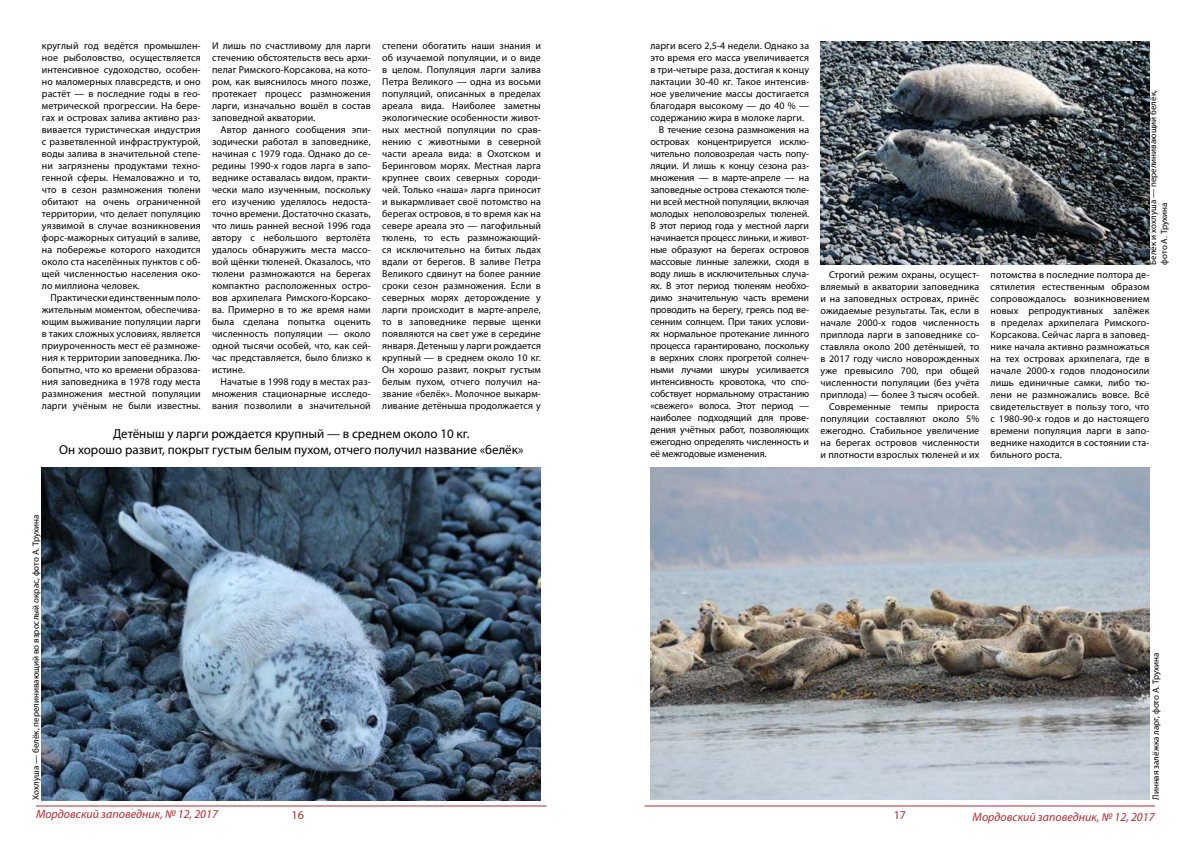
<style>
.page{position:relative;width:1191px;height:842px;background:#fff}
.page>*{position:absolute;margin:0;border:0;box-sizing:border-box;transform-origin:0 0}
.t1{font:13px/15.6px "Myriad Pro";color:#000;text-align:center}
.t2{font:italic 12px "Myriad Pro";color:#b6292f}
.t3{font:12px "Myriad Pro";color:#b6292f}
.t4{font:10px/12px "Myriad Pro";letter-spacing:.005em;color:#000;text-align:justify}
.t5{font:9px/10.8px "Myriad Pro";color:#000}
</style>
<div class="page">
<hr style="left:36px;top:805px;width:510px;height:1px;background:#b6292f">
<hr style="left:644px;top:805px;width:511px;height:1px;background:#b6292f">
<img style="left:650px;top:468px;width:499px;height:332px">
<img style="left:820px;top:42px;width:329px;height:223px">
<img style="left:42px;top:468px;width:499px;height:332px">
<p class="t4" style="left:42px;top:40px;width:160px">круглый год ведётся промышлен&shy;ное рыболовство, осуществляется интенсивное судоходство, особен&shy;но маломерных плавсредств, и оно растёт — в последние годы в гео&shy;метрической прогрессии. На бере&shy;гах и островах залива активно раз&shy;вивается туристическая индустрия с разветвленной инфраструктурой, воды залива в значительной степе&shy;ни загрязнены продуктами техно&shy;генной сферы. Немаловажно и то, что в сезон размножения тюлени обитают на очень ограниченной территории, что делает популяцию уязвимой в случае возникновения форс-мажорных ситуаций в заливе, на побережье которого находится около ста населённых пунктов с об&shy;щей численностью населения око&shy;ло миллиона человек.</p>
<p class="t4" style="left:42px;top:292px;width:160px;text-indent:8px">Практически единственным поло&shy;жительным моментом, обеспечива&shy;ющим выживание популяции ларги в таких сложных условиях, является приуроченность мест её размноже&shy;ния к территории заповедника. Лю&shy;бопытно, что ко времени образова&shy;ния заповедника в 1978 году места размножения местной популяции ларги учёным не были известны.</p>
<p class="t4" style="left:212px;top:40px;width:160px">И лишь по счастливому для ларги стечению обстоятельств весь архи&shy;пелаг Римского-Корсакова, на кото&shy;ром, как выяснилось много позже, протекает процесс размножения ларги, изначально вошёл в состав заповедной акватории.</p>
<p class="t4" style="left:212px;top:124px;width:160px;text-indent:9px">Автор данного сообщения эпи&shy;зодически работал в заповеднике, начиная с 1979 года. Однако до се&shy;редины 1990-х годов ларга в запо&shy;веднике оставалась видом, практи&shy;чески мало изученным, поскольку его изучению уделялось недоста&shy;точно времени. Достаточно сказать, что лишь ранней весной 1996 года автору с небольшого вертолёта удалось обнаружить места массо&shy;вой щёнки тюленей. Оказалось, что тюлени размножаются на берегах компактно расположенных остро&shy;вов архипелага Римского-Корсако&shy;ва. Примерно в то же время нами была сделана попытка оценить численность популяции — около одной тысячи особей, что, как сей&shy;час представляется, было близко к истине.</p>
<p class="t4" style="left:212px;top:376px;width:160px;text-indent:9px">Начатые в 1998 году в местах раз&shy;множения стационарные исследо&shy;вания позволили в значительной</p>
<p class="t4" style="left:382px;top:40px;width:160px">степени обогатить наши знания и об изучаемой популяции, и о виде в целом. Популяция ларги залива Петра Великого — одна из восьми популяций, описанных в пределах ареала вида. Наиболее заметны экологические особенности живот&shy;ных местной популяции по срав&shy;нению с животными в северной части ареала вида: в Охотском и Беринговом морях. Местная ларга крупнее своих северных сороди&shy;чей. Только «наша» ларга приносит и выкармливает своё потомство на берегах островов, в то время как на севере ареала это — пагофильный тюлень, то есть размножающий&shy;ся исключительно на битых льдах вдали от берегов. В заливе Петра Великого сдвинут на более ранние сроки сезон размножения. Если в северных морях деторождение у ларги происходит в марте-апреле, то в заповеднике первые щенки появляются на свет уже в середине января. Детеныш у ларги рождается крупный — в среднем около 10 кг.<br>Он хорошо развит, покрыт густым белым пухом, отчего получил на&shy;звание «белёк». Молочное выкарм&shy;ливание детёныша продолжается у</p>
<h1 class="t1" style="left:59px;top:425px;width:466px">Детёныш у ларги рождается крупный — в среднем около 10 кг.<br>Он хорошо развит, покрыт густым белым пухом, отчего получил название «белёк»</h1>
<p class="t5" style="left:30px;top:800px;width:287px;rotate:-90deg">Хохлуша — белёк, перелинивающий во взрослый окрас, фото А. Трухина</p>
<p class="t4" style="left:650px;top:40px;width:160px">ларги всего 2,5-4 недели. Однако за</p>
<p class="t4" style="left:650px;top:52px;width:160px">это время его масса увеличивается</p>
<p class="t4" style="left:650px;top:64px;width:160px">в три-четыре раза, достигая к концу</p>
<p class="t4" style="left:650px;top:76px;width:160px">лактации 30-40 кг. Такое интенсив-</p>
<p class="t4" style="left:650px;top:88px;width:160px">ное увеличение массы достигается</p>
<p class="t4" style="left:650px;top:100px;width:160px">благодаря высокому — до 40 % —</p>
<p class="t4" style="left:650px;top:112px;width:155px">содержанию жира в молоке ларги.</p>
<p class="t4" style="left:659px;top:124px;width:152px">В течение сезона размножения на</p>
<p class="t4" style="left:650px;top:136px;width:160px">островах концентрируется исклю-</p>
<p class="t4" style="left:650px;top:148px;width:160px">чительно половозрелая часть попу-</p>
<p class="t4" style="left:650px;top:160px;width:160px">ляции. И лишь к концу сезона раз-</p>
<p class="t4" style="left:650px;top:172px;width:160px">множения — в марте-апреле — на</p>
<p class="t4" style="left:650px;top:184px;width:160px">заповедные острова стекаются тюле-</p>
<p class="t4" style="left:650px;top:196px;width:160px">ни всей местной популяции, включая</p>
<p class="t4" style="left:650px;top:208px;width:160px">молодых неполовозрелых тюленей.</p>
<p class="t4" style="left:650px;top:220px;width:160px">В этот период года у местной ларги</p>
<p class="t4" style="left:650px;top:232px;width:160px">начинается процесс линьки, и живот-</p>
<p class="t4" style="left:650px;top:244px;width:160px">ные образуют на берегах островов</p>
<p class="t4" style="left:650px;top:256px;width:160px">массовые линные залежки, сходя в</p>
<p class="t4" style="left:650px;top:268px;width:160px">воду лишь в исключительных случа-</p>
<p class="t4" style="left:650px;top:280px;width:160px">ях. В этот период тюленям необхо-</p>
<p class="t4" style="left:650px;top:292px;width:160px">димо значительную часть времени</p>
<p class="t4" style="left:650px;top:304px;width:160px">проводить на берегу, греясь под ве-</p>
<p class="t4" style="left:650px;top:316px;width:160px">сенним солнцем. При таких услови-</p>
<p class="t4" style="left:650px;top:328px;width:160px">ях нормальное протекание линного</p>
<p class="t4" style="left:650px;top:340px;width:160px">процесса гарантировано, поскольку</p>
<p class="t4" style="left:650px;top:352px;width:160px">в верхних слоях прогретой солнеч-</p>
<p class="t4" style="left:650px;top:364px;width:160px">ными лучами шкуры усиливается</p>
<p class="t4" style="left:650px;top:376px;width:160px">интенсивность кровотока, что спо-</p>
<p class="t4" style="left:650px;top:388px;width:160px">собствует нормальному отрастанию</p>
<p class="t4" style="left:650px;top:400px;width:160px">«свежего» волоса. Этот период —</p>
<p class="t4" style="left:650px;top:412px;width:160px">наиболее подходящий для прове-</p>
<p class="t4" style="left:650px;top:424px;width:160px">дения учётных работ, позволяющих</p>
<p class="t4" style="left:650px;top:436px;width:160px">ежегодно определять численность и</p>
<p class="t4" style="left:650px;top:448px;width:118px">её межгодовые изменения.</p>
<p class="t5" style="left:1147px;top:265px;width:176px;rotate:-90deg">Белёк и хохлуша — перелинивающий белёк, фото А. Трухина</p>
<p class="t4" style="left:820px;top:268px;width:160px;text-align:right">Строгий режим охраны, осущест&shy;вляемый в акватории заповедника и на заповедных островах, принёс ожидаемые результаты. Так, если в начале 2000-х годов численность приплода ларги в заповеднике со&shy;ставляла около 200 детёнышей, то в 2017 году число новорожденных уже превысило 700, при общей численности популяции (без учёта приплода) — более 3 тысяч особей.<br>Современные темпы прироста популяции составляют около 5% ежегодно. Стабильное увеличение на берегах островов численности и плотности взрослых тюленей и их</p>
<p class="t4" style="left:990px;top:268px;width:160px">потомства в последние полтора де&shy;сятилетия естественным образом сопровождалось возникновением новых репродуктивных залёжек в пределах архипелага Римского-Корсакова. Сейчас ларга в заповед&shy;нике начала активно размножаться на тех островах архипелага, где в начале 2000-х годов плодоносили лишь единичные самки, либо тю&shy;лени не размножались вовсе. Всё свидетельствует в пользу того, что с 1980-90-х годов и до настоящего времени популяция ларги в запо&shy;веднике находится в состоянии ста&shy;бильного роста.</p>
<p class="t5" style="left:1150px;top:800px;width:149px;rotate:-90deg">Линная залёжка ларг, фото А. Трухина</p>
<p class="t2" style="left:36px;top:806px;width:183px">Мордовский заповедник, № 12, 2017</p>
<p class="t2" style="left:972px;top:809px;width:183px">Мордовский заповедник, № 12, 2017</p>
<p class="t3" style="left:291px;top:808px;width:14px">16</p>
<p class="t3" style="left:893px;top:808px;width:14px">17</p>
</div>
